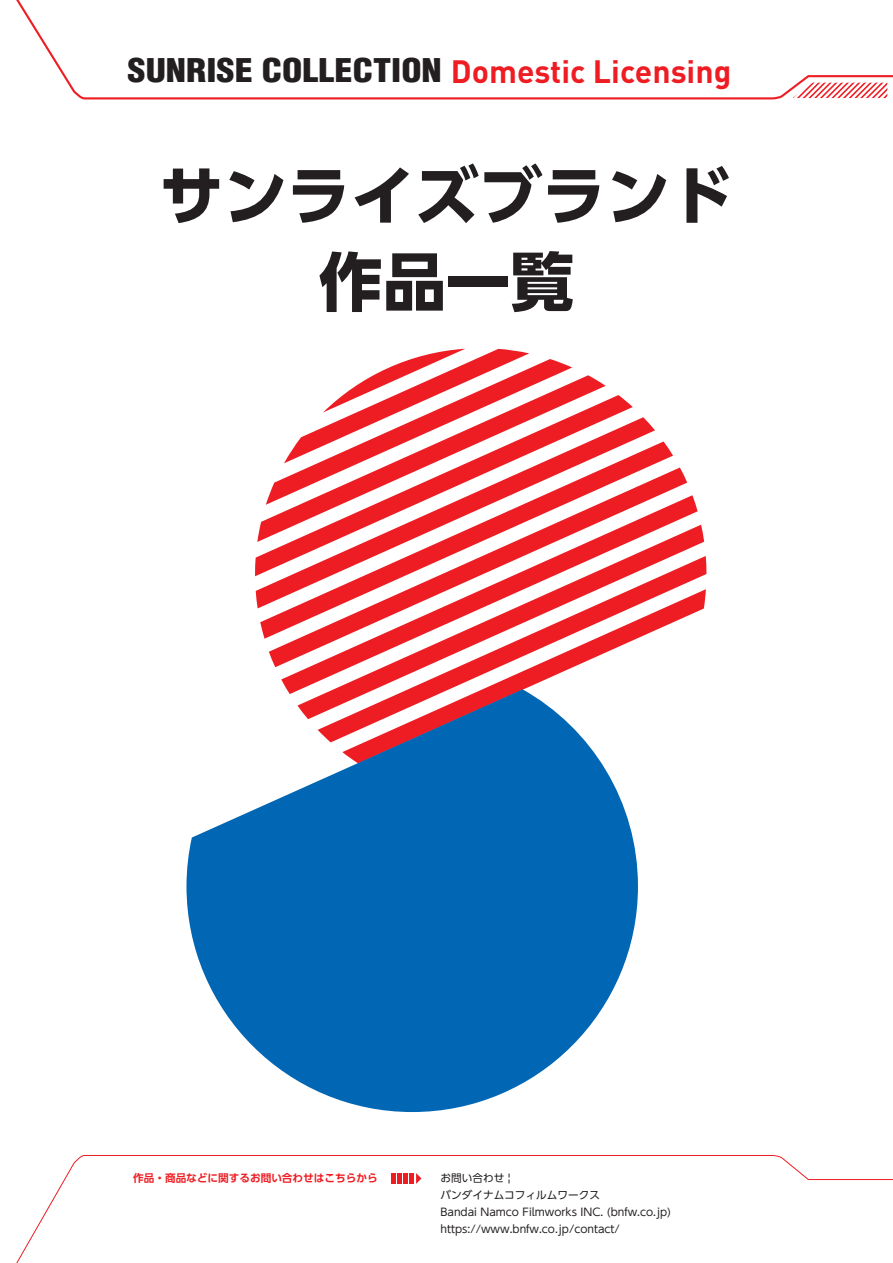
<style>
.page{position:relative;width:893px;height:1263px;background:#fff}
.page>*{position:absolute;margin:0;border:0;box-sizing:border-box;transform-origin:0 0}
.t1{font:700 63.75px/86.1px "UD Shin Go Pro";color:#231f20;text-align:center}
.t2{font:900 condensed 31.95px "Helvetica LT Std";color:#231f20;scale:1.14 1}
.t3{font:10.65px/17px "UD Shin Go Pro";color:#231f20}
.t4{font:700 10.65px "UD Shin Go Pro De";color:#ee1d23}
.s1{font-family:"DINOT";font-weight:700;font-stretch:normal;color:#ee1d23}
</style>
<div class="page">
<svg style="left:698px;top:525px;width:6px;height:86px"></svg>
<svg style="left:281px;top:495px;width:417px;height:194px"></svg>
<svg style="left:269px;top:467px;width:418px;height:200px"></svg>
<svg style="left:260px;top:441px;width:413px;height:198px;fill:#ee1d23"></svg>
<svg style="left:256px;top:417px;width:399px;height:191px;fill:#ee1d23"></svg>
<svg style="left:255px;top:395px;width:378px;height:181px;fill:#ee1d23"></svg>
<svg style="left:257px;top:375px;width:349px;height:167px"></svg>
<svg style="left:266px;top:349px;width:306px;height:156px"></svg>
<svg style="left:186px;top:689px;width:452px;height:423px;fill:#0166b3"></svg>
<svg style="left:16px;top:0;width:877px;height:100px"></svg>
<svg style="left:16px;top:1155px;width:877px;height:108px"></svg>
<svg style="left:793px;top:83px;width:94px;height:15px"></svg>
<hr style="left:391px;top:1173px;width:4px;height:11px;background:#ee1d23">
<svg style="left:416px;top:1173px;width:5px;height:11px"></svg>
<hr style="left:398px;top:1173px;width:4px;height:11px;background:#ee1d23">
<hr style="left:404px;top:1173px;width:4px;height:11px;background:#ee1d23">
<hr style="left:410px;top:1173px;width:4px;height:11px;background:#ee1d23">
<h2 class="t2" style="left:128px;top:50px;width:531px">SUNRISE COLLECTION <span class="s1">Domestic Licensing</span></h2>
<h1 class="t1" style="left:159px;top:151px;width:576px">サンライズブランド作品一覧</h1>
<p class="t4" style="left:133px;top:1169px;width:246px">作品・商品などに関するお問い合わせはこちらから</p>
<p class="t3" style="left:441px;top:1169px;width:232px">お問い合わせ |<br>バンダイナムコフィルムワークス<br>Bandai Namco Filmworks INC. (bnfw.co.jp) https://www.bnfw.co.jp/contact/</p>
</div>
